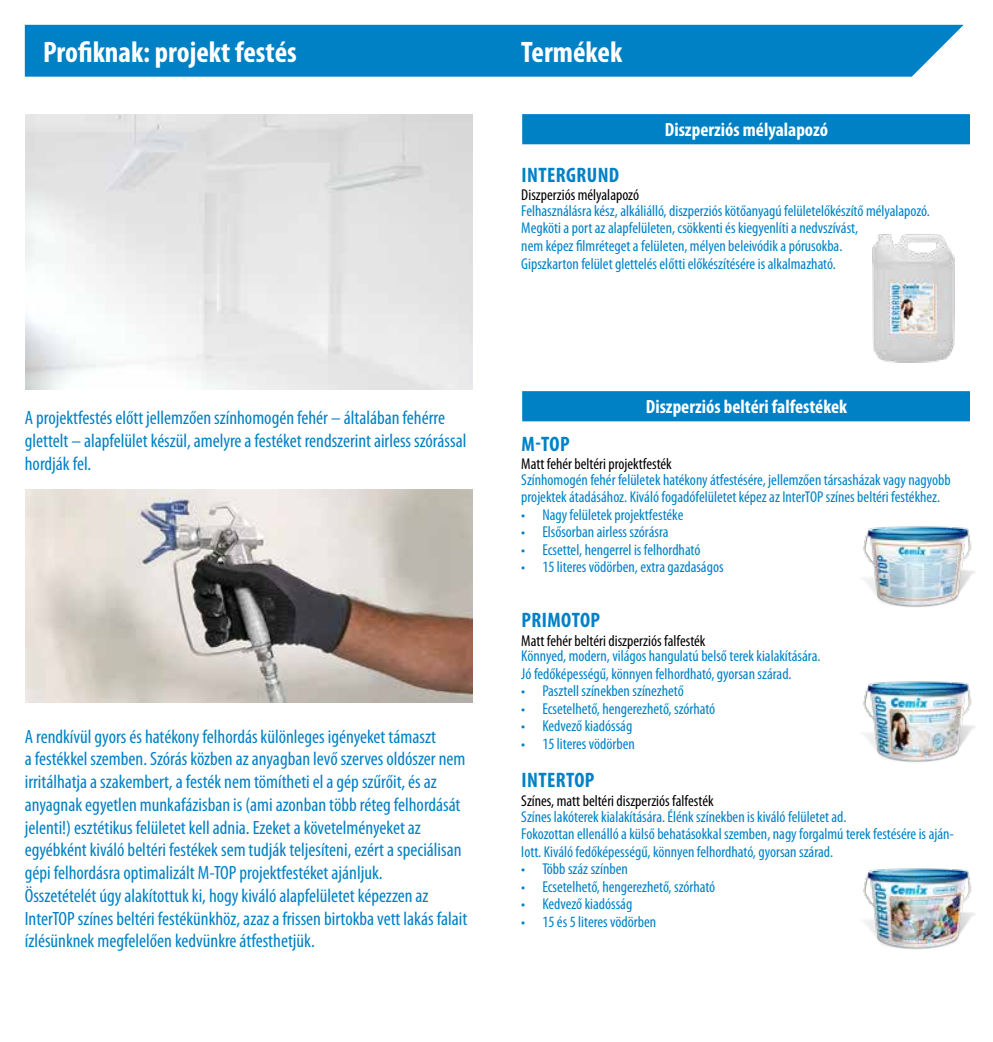
<style>
.page{position:relative;width:993px;height:1042px;background:#fff}
.page>*{position:absolute;margin:0;border:0;box-sizing:border-box;transform-origin:0 0}
.t1{font:700 condensed 29.75px "Myriad Pro";color:#fff}
.t2{font:700 condensed 21px "Myriad Pro";letter-spacing:.02em;color:#0081c6}
.t3{font:condensed 19.25px/22.8px "Myriad Pro";color:#0081c6}
.t4{font:700 condensed 19.25px "Myriad Pro";color:#fff}
.t5{font:condensed 15.75px/17.5px "Myriad Pro";color:#0081c6}
.t6{font:condensed 15.75px "Myriad Pro";color:#000}
</style>
<div class="page">
<div style="left:25px;top:25px;width:938px;height:52px;background:#0081c6"></div>
<img style="left:26px;top:489px;width:446px;height:214px">
<div style="left:523px;top:115px;width:446px;height:28px;background:#0081c6"></div>
<hr style="left:522px;top:114px;width:447px;height:2px;background:#0081c6">
<svg style="left:522px;top:116px;width:1px;height:27px"></svg>
<hr style="left:522px;top:143px;width:447px;height:1px;background:#0081c6">
<div style="left:523px;top:392px;width:446px;height:28px;background:#0081c6"></div>
<hr style="left:522px;top:391px;width:447px;height:2px;background:#0081c6">
<svg style="left:522px;top:393px;width:1px;height:27px"></svg>
<hr style="left:522px;top:420px;width:447px;height:1px;background:#0081c6">
<img style="left:863px;top:526px;width:112px;height:81px">
<img style="left:872px;top:234px;width:83px;height:129px">
<img style="left:863px;top:681px;width:112px;height:81px">
<img style="left:863px;top:868px;width:112px;height:81px">
<h1 class="t1" style="left:43px;top:33px;width:255px">Profiknak: projekt festés</h1>
<h1 class="t1" style="left:521px;top:33px;width:102px">Termékek</h1>
<p class="t4" style="left:664px;top:118px;width:165px">Diszperziós mélyalapozó</p>
<p class="t3" style="left:25px;top:406px;width:443px">A projektfestés előtt jellemzően színhomogén fehér – általában fehérre glettelt – alapfelület készül, amelyre a festéket rendszerint airless szórással hordják fel.</p>
<p class="t3" style="left:25px;top:724px;width:444px">A rendkívül gyors és hatékony felhordás különleges igényeket támaszt<br>a festékkel szemben. Szórás közben az anyagban levő szerves oldószer nem irritálhatja a szakembert, a festék nem tömítheti el a gép szűrőit, és az anyagnak egyetlen munkafázisban is (ami azonban több réteg felhordását jelenti!) esztétikus felületet kell adnia. Ezeket a követelményeket az egyébként kiváló beltéri festékek sem tudják teljesíteni, ezért a speciálisan gépi felhordásra optimalizált M-TOP projektfestéket ajánljuk.<br>Összetételét úgy alakítottuk ki, hogy kiváló alapfelületet képezzen az InterTOP színes beltéri festékünkhöz, azaz a frissen birtokba vett lakás falait ízlésünknek megfelelően kedvünkre átfesthetjük.</p>
<h2 class="t2" style="left:521px;top:161px;width:99px">INTERGRUND</h2>
<p class="t6" style="left:521px;top:186px;width:119px">Diszperziós mélyalapozó</p>
<p class="t5" style="left:521px;top:202px;width:410px">Felhasználásra kész, alkáliálló, diszperziós kötőanyagú felületelőkészítő mélyalapozó.<br>Megköti a port az alapfelületen, csökkenti és kiegyenlíti a nedvszívást,<br>nem képez filmréteget a felületen, mélyen beleivódik a pórusokba.<br>Gipszkarton felület glettelés előtti előkészítésére is alkalmazható.</p>
<p class="t4" style="left:645px;top:395px;width:203px">Diszperziós beltéri falfestékek</p>
<h2 class="t2" style="left:521px;top:430px;width:50px">M-TOP</h2>
<p class="t6" style="left:521px;top:455px;width:152px">Matt fehér beltéri projektfesték</p>
<p class="t5" style="left:521px;top:471px;width:431px">Színhomogén fehér felületek hatékony átfestésére, jellemzően társasházak vagy nagyobb projektek átadásához. Kiváló fogadófelületet képez az InterTOP színes beltéri festékhez.</p>
<p class="t5" style="left:521px;top:506px;width:163px">• Nagy felületek projektfestéke</p>
<p class="t5" style="left:521px;top:523px;width:149px">• Elsősorban airless szórásra</p>
<p class="t5" style="left:521px;top:541px;width:181px">• Ecsettel, hengerrel is felhordható</p>
<p class="t5" style="left:521px;top:558px;width:204px">• 15 literes vödörben, extra gazdaságos</p>
<h2 class="t2" style="left:521px;top:607px;width:80px">PRIMOTOP</h2>
<p class="t6" style="left:521px;top:631px;width:186px">Matt fehér beltéri diszperziós falfesték</p>
<p class="t5" style="left:521px;top:647px;width:300px">Könnyed, modern, világos hangulatú belső terek kialakítására.<br>Jó fedőképességű, könnyen felhordható, gyorsan szárad.</p>
<p class="t5" style="left:521px;top:682px;width:164px">• Pasztell színekben színezhető</p>
<p class="t5" style="left:521px;top:699px;width:195px">• Ecsetelhető, hengerezhető, szórható</p>
<p class="t5" style="left:521px;top:717px;width:112px">• Kedvező kiadósság</p>
<p class="t5" style="left:521px;top:734px;width:115px">• 15 literes vödörben</p>
<h2 class="t2" style="left:521px;top:767px;width:74px">INTERTOP</h2>
<p class="t6" style="left:521px;top:791px;width:194px">Színes, matt beltéri diszperziós falfesték</p>
<p class="t5" style="left:521px;top:807px;width:434px">Színes lakóterek kialakítására. Élénk színekben is kiváló felületet ad.<br>Fokozottan ellenálló a külső behatásokkal szemben, nagy forgalmú terek festésére is aján&shy;lott. Kiváló fedőképességű, könnyen felhordható, gyorsan szárad.</p>
<p class="t5" style="left:521px;top:860px;width:108px">• Több száz színben</p>
<p class="t5" style="left:521px;top:877px;width:195px">• Ecsetelhető, hengerezhető, szórható</p>
<p class="t5" style="left:521px;top:895px;width:112px">• Kedvező kiadósság</p>
<p class="t5" style="left:521px;top:912px;width:136px">• 15 és 5 literes vödörben</p>
</div>
